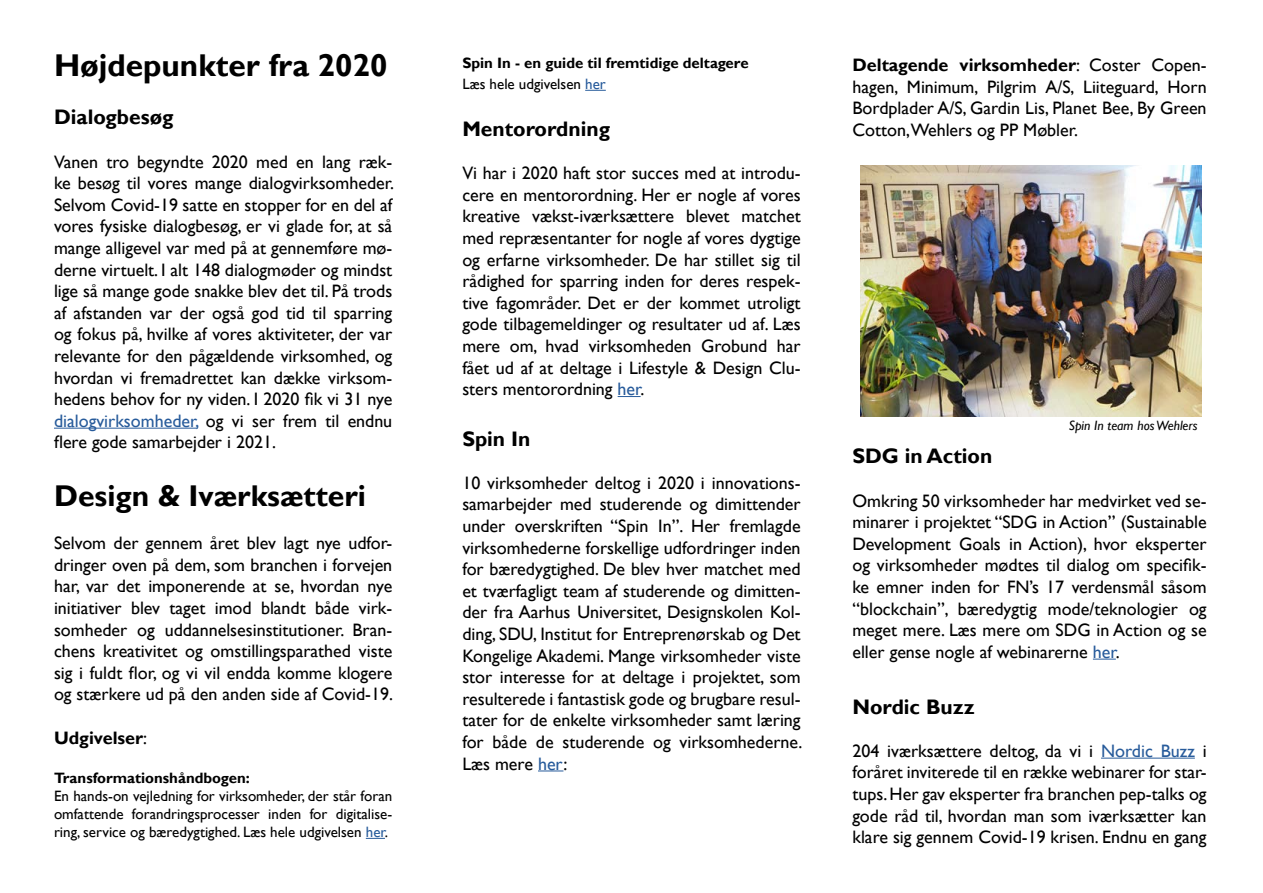
<style>
.page{position:relative;width:1263px;height:893px;background:#fff}
.page>*{position:absolute;margin:0;border:0;box-sizing:border-box;transform-origin:0 0}
.t1{font:700 31.5px "Gill Sans";color:#000}
.t2{font:700 30px "Gill Sans";color:#000}
.t3{font:700 21px "Gill Sans";color:#000}
.t4{font:18px/21.6px "Gill Sans";color:#000;text-align:justify}
.t5{font:700 18px "Gill Sans";color:#000}
.t6{font:15px/18px "Gill Sans";color:#000;text-align:justify}
.t7{font:700 15px/21.6px "Gill Sans";color:#000}
.t8{font:italic 13.5px "Gill Sans";color:#000}
.s1{color:#275b9b}
.s2{font-weight:400}
.s3{font-weight:400;color:#275b9b}
.s4{font-weight:700}
</style>
<div class="page">
<img style="left:860px;top:166px;width:341px;height:250px">
<hr style="left:54px;top:428px;width:144px;height:1px;background:#275b9b">
<svg style="left:366px;top:838px;width:19px;height:1px"></svg>
<svg style="left:585px;top:90px;width:21px;height:1px"></svg>
<svg style="left:618px;top:396px;width:23px;height:1px"></svg>
<svg style="left:538px;top:770px;width:25px;height:1px"></svg>
<svg style="left:1093px;top:659px;width:23px;height:1px"></svg>
<hr style="left:1101px;top:758px;width:94px;height:1px;background:#275b9b">
<h1 class="t1" style="left:54px;top:46px;width:335px">Højdepunkter fra 2020</h1>
<p class="t3" style="left:54px;top:105px;width:121px">Dialogbesøg</p>
<p class="t4" style="left:54px;top:151px;width:342px">Vanen tro begyndte 2020 med en lang ræk&shy;ke besøg til vores mange dialogvirksomheder.<br>Selvom Covid-19 satte en stopper for en del af vores fysiske dialogbesøg, er vi glade for, at så mange alligevel var med på at gennemføre mø&shy;derne virtuelt. I alt 148 dialogmøder og mindst lige så mange gode snakke blev det til. På trods af afstanden var der også god tid til sparring og fokus på, hvilke af vores aktiviteter, der var relevante for den pågældende virksomhed, og hvordan vi fremadrettet kan dække virksom&shy;hedens behov for ny viden. I 2020 fik vi 31 nye <span class="s1">dialogvirksomheder,</span> og vi ser frem til endnu flere gode samarbejder i 2021.</p>
<h2 class="t2" style="left:54px;top:478px;width:313px">Design &amp; Iværksætteri</h2>
<p class="t4" style="left:54px;top:533px;width:341px">Selvom der gennem året blev lagt nye udfor&shy;dringer oven på dem, som branchen i forvejen har, var det imponerende at se, hvordan nye initiativer blev taget imod blandt både virk&shy;somheder og uddannelsesinstitutioner. Bran&shy;chens kreativitet og omstillingsparathed viste sig i fuldt flor, og vi vil endda komme klogere og stærkere ud på den anden side af Covid-19.</p>
<p class="t5" style="left:54px;top:727px;width:95px">Udgivelser<span class="s2">:</span></p>
<p class="t7" style="left:54px;top:768px;width:197px">Transformationshåndbogen:</p>
<p class="t6" style="left:54px;top:787px;width:340px">En hands-on vejledning for virksomheder, der står foran omfattende forandringsprocesser inden for digitalise&shy;ring, service og bæredygtighed. Læs hele udgivelsen <span class="s1">her</span>.</p>
<p class="t7" style="left:462px;top:52px;width:288px">Spin In - en guide til fremtidige deltagere<br><span class="s2">Læs hele udgivelsen</span> <span class="s3">her</span></p>
<p class="t3" style="left:462px;top:116px;width:149px">Mentorordning</p>
<p class="t4" style="left:462px;top:163px;width:340px">Vi har i 2020 haft stor succes med at introdu&shy;cere en mentorordning. Her er nogle af vores kreative vækst-iværksættere blevet matchet med repræsentanter for nogle af vores dygtige og erfarne virksomheder. De har stillet sig til rådighed for sparring inden for deres respek&shy;tive fagområder. Det er der kommet utroligt gode tilbagemeldinger og resultater ud af. Læs mere om, hvad virksomheden Grobund har fået ud af at deltage i Lifestyle &amp; Design Clu&shy;sters mentorordning <span class="s1">her</span>.</p>
<p class="t3" style="left:462px;top:426px;width:69px">Spin In</p>
<p class="t4" style="left:462px;top:472px;width:342px">10 virksomheder deltog i 2020 i innovations&shy;samarbejder med studerende og dimittender under overskriften “Spin In”. Her fremlagde virksomhederne forskellige udfordringer inden for bæredygtighed. De blev hver matchet med et tværfagligt team af studerende og dimitten&shy;der fra Aarhus Universitet, Designskolen Kol&shy;ding, SDU, Institut for Entreprenørskab og Det Kongelige Akademi. Mange virksomheder viste stor interesse for at deltage i projektet, som resulterede i fantastisk gode og brugbare resul&shy;tater for de enkelte virksomheder samt læring for både de studerende og virksomhederne.<br>Læs mere <span class="s1">her</span>:</p>
<p class="t4" style="left:852px;top:54px;width:356px"><span class="s4">Deltagende virksomheder</span>: Coster Copen&shy;hagen, Minimum, Pilgrim A/S, Liiteguard, Horn Bordplader A/S, Gardin Lis, Planet Bee, By Green Cotton,Wehlers og PP Møbler.</p>
<p class="t8" style="left:1069px;top:418px;width:130px">Spin In team hos Wehlers</p>
<p class="t3" style="left:852px;top:444px;width:141px">SDG in Action</p>
<p class="t4" style="left:852px;top:490px;width:356px">Omkring 50 virksomheder har medvirket ved se&shy;minarer i projektet “SDG in Action” (Sustainable Development Goals in Action), hvor eksperter og virksomheder mødtes til dialog om specifik&shy;ke emner inden for FN’s 17 verdensmål såsom “blockchain”, bæredygtig mode/teknologier og meget mere. Læs mere om SDG in Action og se eller gense nogle af webinarerne <span class="s1">her</span>.</p>
<p class="t3" style="left:852px;top:694px;width:124px">Nordic Buzz</p>
<p class="t4" style="left:852px;top:740px;width:356px">204 iværksættere deltog, da vi i <span class="s1">Nordic Buzz</span> i foråret inviterede til en række webinarer for star&shy;tups. Her gav eksperter fra branchen pep-talks og gode råd til, hvordan man som iværksætter kan klare sig gennem Covid-19 krisen. Endnu en gang</p>
</div>
